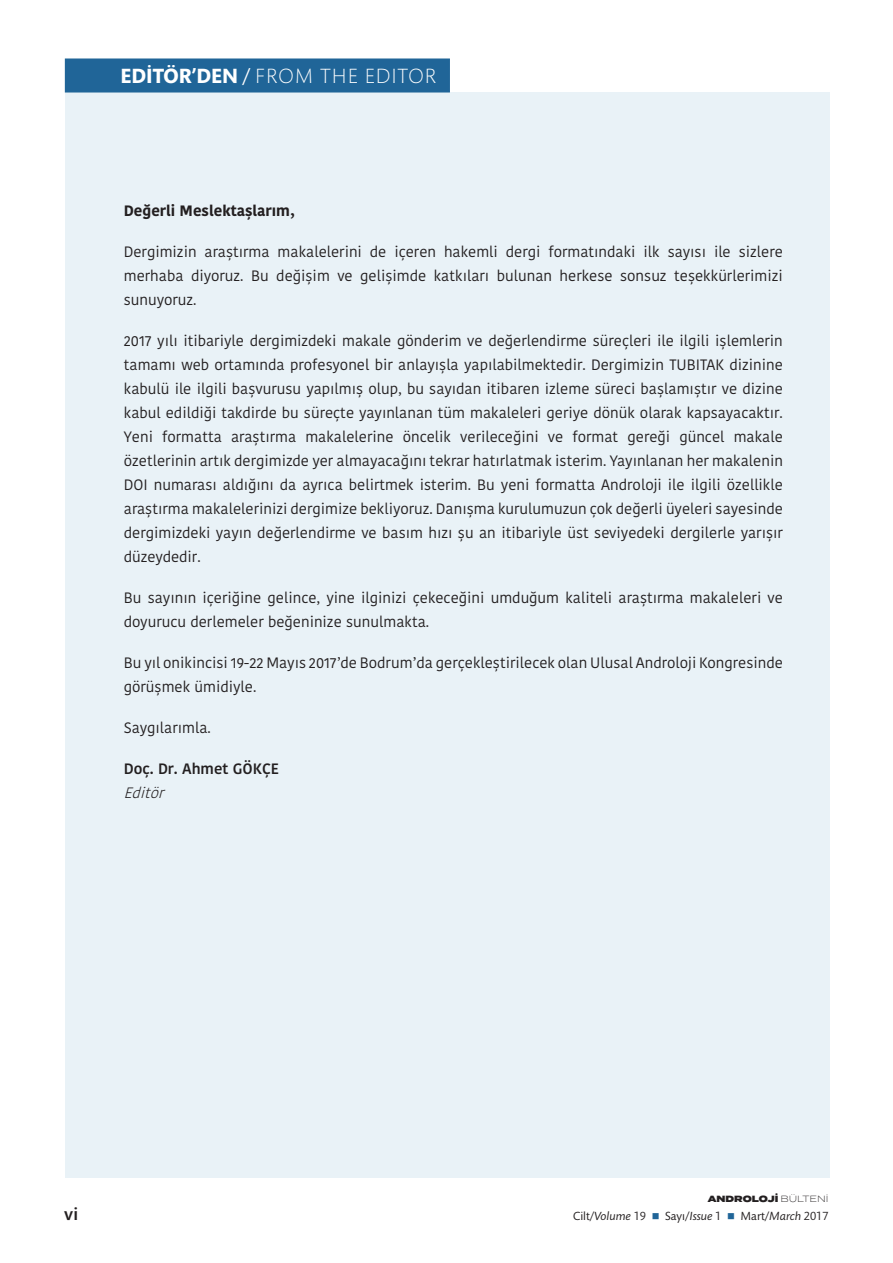
<style>
.page{position:relative;width:893px;height:1263px;background:#fff}
.page>*{position:absolute;margin:0;border:0;box-sizing:border-box;transform-origin:0 0}
.t1{font:300 21px "Mundo Sans Std";letter-spacing:.05em;color:#fff}
.t2{font:500 18px "Mundo Sans Std";color:#231f20}
.t3{font:15px/24px "Kohinoor Devanagari";color:#231f20;text-align:justify}
.t4{font:700 15px "Kohinoor Devanagari";color:#231f20}
.t5{font:600 15px "Kohinoor Devanagari";color:#231f20}
.t6{font:italic 300 15px "Kohinoor Devanagari";color:#231f20}
.t7{font:12px "Mundo Sans Std";color:#231f20}
.t8{font:900 9px "Termina";color:#231f20}
.s1{font-weight:700}
.s2{font-weight:400}
.s3{font-weight:300}
.s4{font-style:italic}
.s5{color:#206598}
</style>
<div class="page">
<div style="left:65px;top:93px;width:764px;height:1085px;background:#e9f2f7"></div>
<div style="left:65px;top:58px;width:385px;height:35px;background:#206598;border:2px solid #206598"></div>
<h1 class="t1" style="left:120px;top:65px;width:317px"><span class="s1">EDİTÖR’DEN</span> <span class="s2">/</span> FROM THE EDITOR</h1>
<p class="t4" style="left:124px;top:198px;width:172px">Değerli Meslektaşlarım,</p>
<p class="t3" style="left:124px;top:240px;width:661px">Dergimizin araştırma makalelerini de içeren hakemli dergi formatındaki ilk sayısı ile sizlere merhaba diyoruz. Bu değişim ve gelişimde katkıları bulunan herkese sonsuz teşekkürlerimizi sunuyoruz.</p>
<p class="t3" style="left:124px;top:329px;width:661px">2017 yılı itibariyle dergimizdeki makale gönderim ve değerlendirme süreçleri ile ilgili işlemlerin tamamı web ortamında profesyonel bir anlayışla yapılabilmektedir. Dergimizin TUBITAK dizinine kabulü ile ilgili başvurusu yapılmış olup, bu sayıdan itibaren izleme süreci başlamıştır ve dizine kabul edildiği takdirde bu süreçte yayınlanan tüm makaleleri geriye dönük olarak kapsayacaktır.<br>Yeni formatta araştırma makalelerine öncelik verileceğini ve format gereği güncel makale özetlerinin artık dergimizde yer almayacağını tekrar hatırlatmak isterim. Yayınlanan her makalenin DOI numarası aldığını da ayrıca belirtmek isterim. Bu yeni formatta Androloji ile ilgili özellikle araştırma makalelerinizi dergimize bekliyoruz. Danışma kurulumuzun çok değerli üyeleri sayesinde dergimizdeki yayın değerlendirme ve basım hızı şu an itibariyle üst seviyedeki dergilerle yarışır düzeydedir.</p>
<p class="t3" style="left:124px;top:586px;width:661px">Bu sayının içeriğine gelince, yine ilginizi çekeceğini umduğum kaliteli araştırma makaleleri ve doyurucu derlemeler beğeninize sunulmakta.</p>
<p class="t3" style="left:124px;top:651px;width:661px">Bu yıl onikincisi 19-22 Mayıs 2017’de Bodrum’da gerçekleştirilecek olan Ulusal Androloji Kongresinde görüşmek ümidiyle.</p>
<p class="t3" style="left:124px;top:716px;width:89px">Saygılarımla.</p>
<p class="t5" style="left:124px;top:760px;width:157px">Doç. Dr. Ahmet GÖKÇE</p>
<p class="t6" style="left:124px;top:784px;width:47px">Editör</p>
<p class="t2" style="left:64px;top:1205px;width:15px">vi</p>
<p class="t8" style="left:708px;top:1192px;width:122px">ANDROLOJİ <span class="s3">BÜLTENİ</span></p>
<p class="t7" style="left:573px;top:1210px;width:257px">Cilt/<span class="s4">Volume</span> 19 <span class="s5">■</span> Sayı/<span class="s4">Issue</span> 1 <span class="s5">■</span> Mart/<span class="s4">March</span> 2017</p>
</div>
